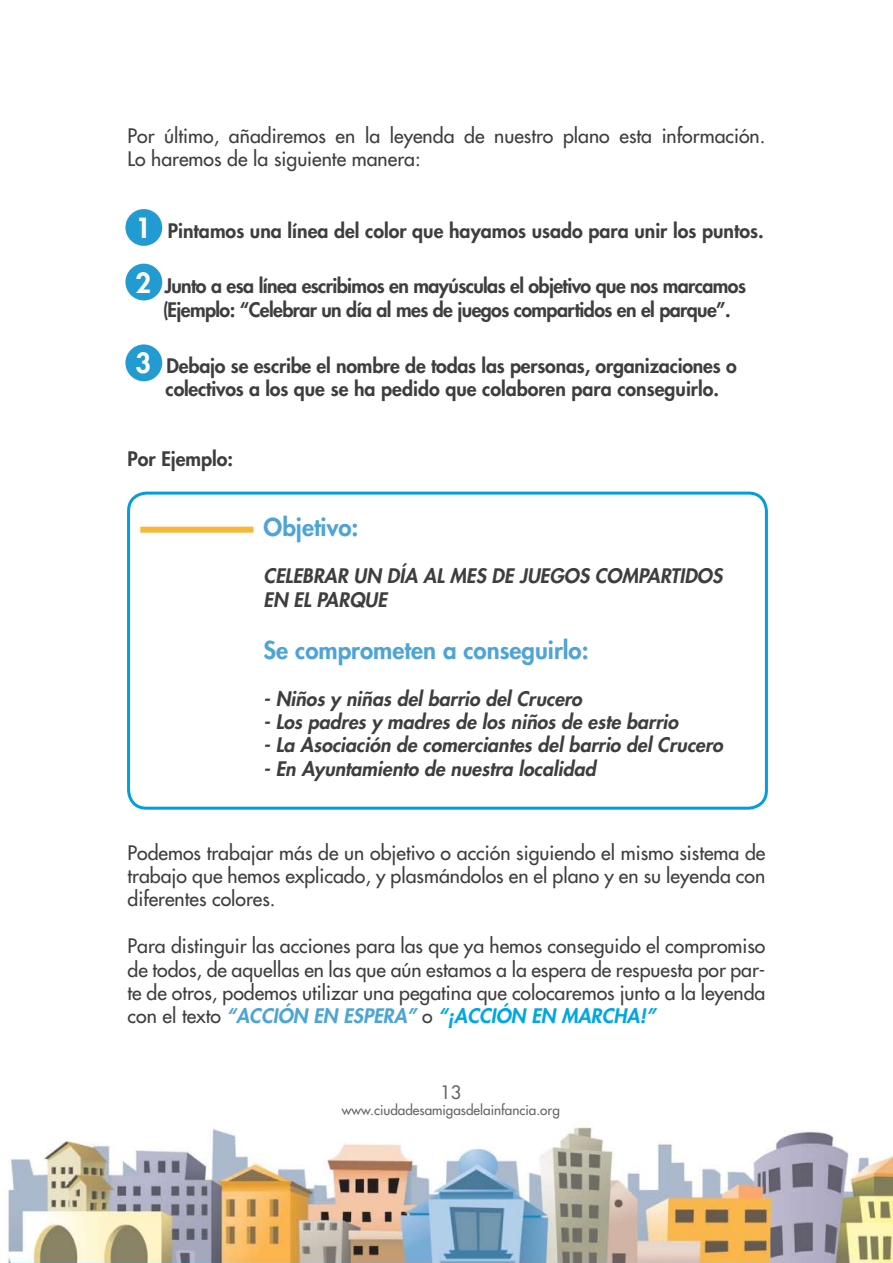
<style>
.page{position:relative;width:893px;height:1263px;background:#fff}
.page>*{position:absolute;margin:0;border:0;box-sizing:border-box;transform-origin:0 0}
.t1{font:800 24px "Futura";color:#4da4d7}
.t2{font:19.5px/23.4px "Futura";color:#3e3e40;text-align:justify}
.t3{font:italic 800 19.5px/23.4px "Futura";color:#3e3e40}
.t4{font:800 19.5px/23.4px "Futura";letter-spacing:-.01em;color:#3e3e40}
.t5{font:800 19.5px/23.4px "Futura";letter-spacing:-.03em;color:#3e3e40}
.t6{font:18px "Futura";color:#646567}
.t7{font:13.5px "Futura";color:#646567}
.s1{font-size:27px;color:#fff}
.s2{font-weight:800;font-style:italic;color:#4da4d7}
.s3{font-weight:800;font-style:italic;color:#00a7e3}
</style>
<div class="page">
<div style="left:127px;top:492px;width:641px;height:318px;border:3px solid #009ee0;border-radius:18px"></div>
<div style="left:125px;top:344px;width:37px;height:37px;background:#229bd3;border-radius:50%"></div>
<div style="left:125px;top:264px;width:37px;height:36px;background:#229bd3;border-radius:50%"></div>
<div style="left:125px;top:209px;width:37px;height:37px;background:#229bd3;border-radius:50%"></div>
<img style="left:6px;top:1126px;width:887px;height:137px">
<div style="left:140px;top:527px;width:113px;height:6px;background:#f9b73a"></div>
<p class="t2" style="left:128px;top:124px;width:639px">Por último, añadiremos en la leyenda de nuestro plano esta información.<br>Lo haremos de la siguiente manera:</p>
<p class="t4" style="left:135px;top:218px;width:630px"><span class="s1">1</span> Pintamos una línea del color que hayamos usado para unir los puntos.</p>
<p class="t5" style="left:163px;top:274px;width:585px;text-indent:-28px"><span class="s1">2</span> Junto a esa línea escribimos en mayúsculas el objetivo que nos marcamos (Ejemplo: “Celebrar un día al mes de juegos compartidos en el parque”.</p>
<p class="t4" style="left:166px;top:353px;width:573px;text-indent:-30px"><span class="s1">3</span> Debajo se escribe el nombre de todas las personas, organizaciones o colectivos a los que se ha pedido que colaboren para conseguirlo.</p>
<p class="t4" style="left:128px;top:447px;width:107px">Por Ejemplo:</p>
<p class="t1" style="left:264px;top:511px;width:96px">Objetivo:</p>
<p class="t3" style="left:264px;top:564px;width:460px">CELEBRAR UN DÍA AL MES DE JUEGOS COMPARTIDOS<br>EN EL PARQUE</p>
<p class="t1" style="left:264px;top:634px;width:326px">Se comprometen a conseguirlo:</p>
<p class="t3" style="left:264px;top:686px;width:320px">- Niños y niñas del barrio del Crucero</p>
<p class="t3" style="left:264px;top:710px;width:416px">- Los padres y madres de los niños de este barrio</p>
<p class="t3" style="left:264px;top:733px;width:461px">- La Asociación de comerciantes del barrio del Crucero</p>
<p class="t3" style="left:264px;top:757px;width:334px">- En Ayuntamiento de nuestra localidad</p>
<p class="t2" style="left:128px;top:840px;width:639px">Podemos trabajar más de un objetivo o acción siguiendo el mismo sistema de trabajo que hemos explicado, y plasmándolos en el plano y en su leyenda con diferentes colores.</p>
<p class="t2" style="left:128px;top:934px;width:639px">Para distinguir las acciones para las que ya hemos conseguido el compromiso de todos, de aquellas en las que aún estamos a la espera de respuesta por par&shy;te de otros, podemos utilizar una pegatina que colocaremos junto a la leyenda con el texto <span class="s2">“ACCIÓN EN ESPERA”</span> o <span class="s3">“¡ACCIÓN EN MARCHA!”</span></p>
<p class="t6" style="left:440px;top:1081px;width:22px">13</p>
<p class="t7" style="left:342px;top:1102px;width:219px">www.ciudadesamigasdelainfancia.org</p>
</div>
